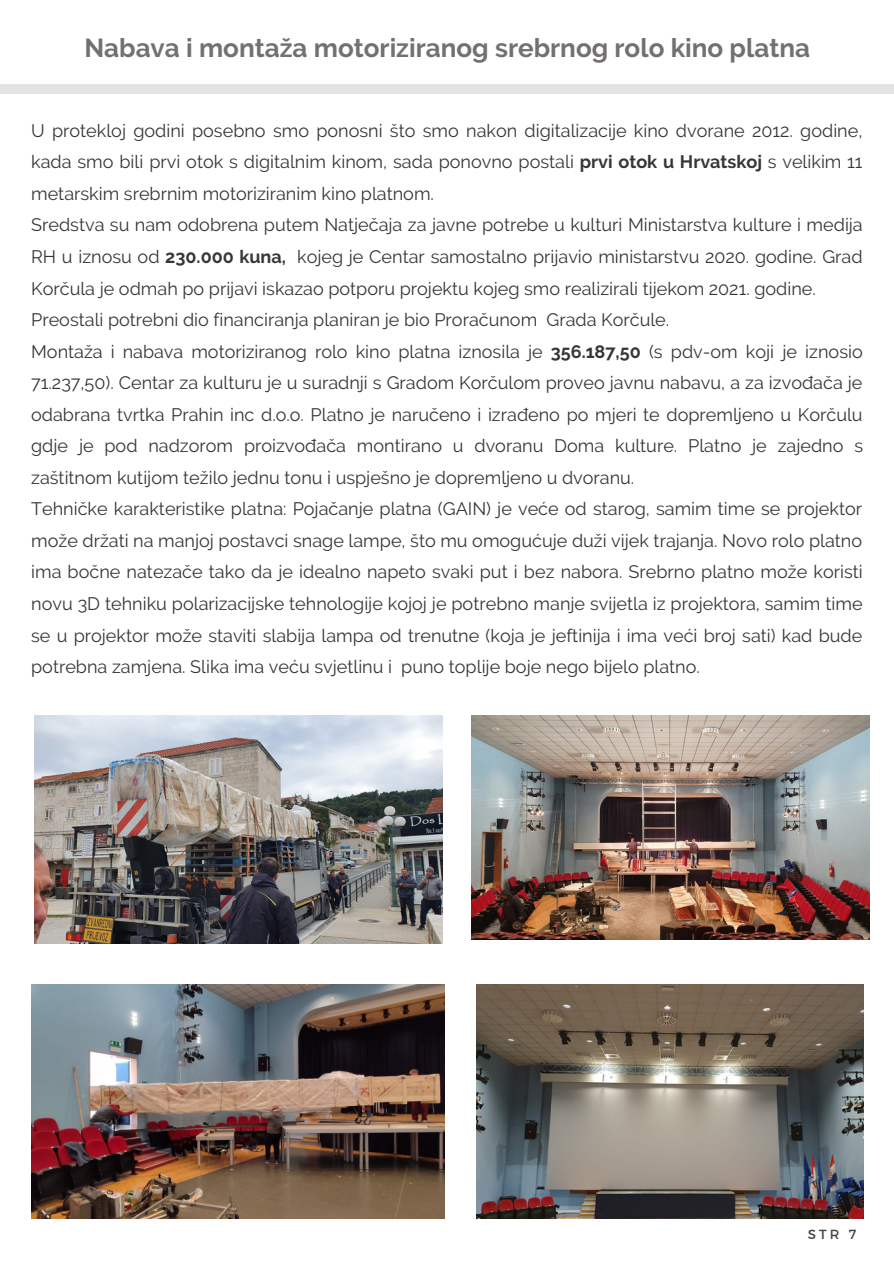
<style>
.page{position:relative;width:894px;height:1264px;background:#fff}
.page>*{position:absolute;margin:0;border:0;box-sizing:border-box;transform-origin:0 0}
.t1{font:700 25.95px "Raleway";color:#747070}
.t2{font:18px/31.5px "Raleway";color:#363636}
.t3{font:13.2px "Montserrat";color:#444440}
.s1{font-weight:700}
</style>
<div class="page">
<div style="left:0;top:85px;width:893px;height:9px;background:#e3e3e3"></div>
<img style="left:34px;top:715px;width:408px;height:228px">
<img style="left:31px;top:984px;width:413px;height:233px">
<img style="left:471px;top:715px;width:397px;height:224px">
<img style="left:476px;top:984px;width:387px;height:233px">
<h1 class="t1" style="left:84px;top:33px;width:727px">Nabava i montaža motoriziranog srebrnog rolo kino platna</h1>
<p class="t2" style="left:31px;top:115px;width:833px">U protekloj godini posebno smo ponosni što smo nakon digitalizacije kino dvorane 2012. godine, kada smo bili prvi otok s digitalnim kinom, sada ponovno postali <span class="s1">prvi otok u Hrvatskoj</span> s velikim 11 metarskim srebrnim motoriziranim kino platnom.<br>Sredstva su nam odobrena putem Natječaja za javne potrebe u kulturi Ministarstva kulture i medija RH u iznosu od <span class="s1">230.000 kuna,</span> kojeg je Centar samostalno prijavio ministarstvu 2020. godine. Grad Korčula je odmah po prijavi iskazao potporu projektu kojeg smo realizirali tijekom 2021. godine.<br>Preostali potrebni dio financiranja planiran je bio Proračunom Grada Korčule.<br>Montaža i nabava motoriziranog rolo kino platna iznosila je <span class="s1">356.187,50</span> (s pdv-om koji je iznosio 71.237,50). Centar za kulturu je u suradnji s Gradom Korčulom proveo javnu nabavu, a za izvođača je odabrana tvrtka Prahin inc d.o.o. Platno je naručeno i izrađeno po mjeri te dopremljeno u Korčulu gdje je pod nadzorom proizvođača montirano u dvoranu Doma kulture. Platno je zajedno s zaštitnom kutijom težilo jednu tonu i uspješno je dopremljeno u dvoranu.<br>Tehničke karakteristike platna: Pojačanje platna (GAIN) je veće od starog, samim time se projektor može držati na manjoj postavci snage lampe, što mu omogućuje duži vijek trajanja. Novo rolo platno ima bočne natezače tako da je idealno napeto svaki put i bez nabora. Srebrno platno može koristi novu 3D tehniku polarizacijske tehnologije kojoj je potrebno manje svijetla iz projektora, samim time se u projektor može staviti slabija lampa od trenutne (koja je jeftinija i ima veći broj sati) kad bude potrebna zamjena. Slika ima veću svjetlinu i puno toplije boje nego bijelo platno.</p>
<p class="t3" style="left:807px;top:1225px;width:50px">STR 7</p>
</div>
